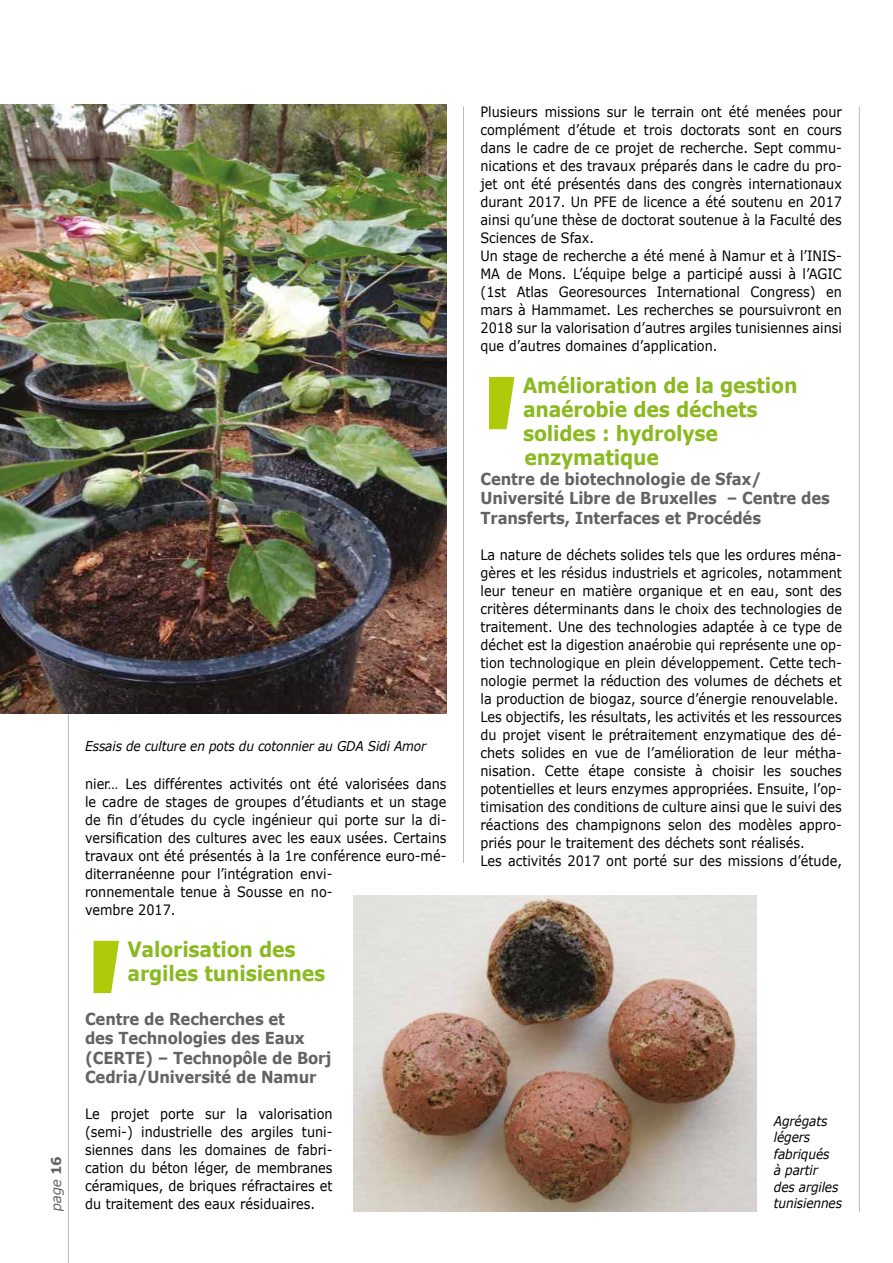
<style>
.page{position:relative;width:893px;height:1263px;background:#fff}
.page>*{position:absolute;margin:0;border:0;box-sizing:border-box;transform-origin:0 0}
.t1{font:700 21px/24px "Verdana";letter-spacing:-.01em;color:#8ab920;scale:.9 1}
.t2{font:700 16.5px/19.5px "Verdana";letter-spacing:-.01em;color:#646363;scale:.9 1}
.t3{font:14.25px/18px "Verdana";color:#000;scale:.9 1}
.t4{font:italic 13.5px/16.5px "Verdana";letter-spacing:-.01em;color:#000;scale:.9 1}
.t5{font:italic 13.5px "Verdana";color:#646363}
.s1{font-weight:700;font-style:normal}
</style>
<div class="page">
<hr style="left:463px;top:106px;width:1px;height:1106px;background:#646363">
<hr style="left:68px;top:106px;width:1px;height:1157px;background:#646363">
<hr style="left:859px;top:106px;width:1px;height:1106px;background:#646363">
<div style="left:446px;top:863px;width:34px;height:41px;background:#fff"></div>
<svg style="left:94px;top:941px;width:25px;height:52px"></svg>
<svg style="left:489px;top:377px;width:25px;height:52px"></svg>
<img style="left:0;top:104px;width:446px;height:609px">
<img style="left:354px;top:895px;width:403px;height:317px">
<p class="t5" style="left:48px;top:1212px;width:58px;rotate:-90deg">page <span class="s1">1 6</span></p>
<p class="t4" style="left:85px;top:738px;width:380px">Essais de culture en pots du cotonnier au GDA Sidi Amor</p>
<p class="t3" style="left:85px;top:775px;width:403px">nier… Les différentes activités ont été valorisées dans le cadre de stages de groupes d’étudiants et un stage de fin d’études du cycle ingénieur qui porte sur la di&shy;versification des cultures avec les eaux usées. Certains travaux ont été présentés à la 1re conférence euro-mé&shy;diterranéenne pour l’intégration envi-<br>ronnementale tenue à Sousse en no-<br>vembre 2017.</p>
<h1 class="t1" style="left:127px;top:938px;width:222px">Valorisation des argiles tunisiennes</h1>
<p class="t2" style="left:85px;top:1009px;width:275px">Centre de Recherches et<br>des Technologies des Eaux (CERTE) – Technopôle de Borj<br>Cedria/Université de Namur</p>
<p class="t3" style="left:85px;top:1105px;width:277px;text-align:justify">Le projet porte sur la valorisation (semi-) industrielle des argiles tuni&shy;siennes dans les domaines de fabri&shy;cation du béton léger, de membranes céramiques, de briques réfractaires et du traitement des eaux résiduaires.</p>
<p class="t3" style="left:480px;top:103px;width:403px">Plusieurs missions sur le terrain ont été menées pour complément d’étude et trois doctorats sont en cours dans le cadre de ce projet de recherche. Sept commu&shy;nications et des travaux préparés dans le cadre du pro&shy;jet ont été présentés dans des congrès internationaux durant 2017. Un PFE de licence a été soutenu en 2017 ainsi qu’une thèse de doctorat soutenue à la Faculté des Sciences de Sfax.<br>Un stage de recherche a été mené à Namur et à l’INIS-MA de Mons. L’équipe belge a participé aussi à l’AGIC (1st Atlas Georesources International Congress) en mars à Hammamet. Les recherches se poursuivront en 2018 sur la valorisation d’autres argiles tunisiennes ainsi que d’autres domaines d’application.</p>
<h1 class="t1" style="left:523px;top:374px;width:307px">Amélioration de la gestion anaérobie des déchets solides : hydrolyse enzymatique</h1>
<p class="t2" style="left:480px;top:469px;width:390px">Centre de biotechnologie de Sfax/<br>Université Libre de Bruxelles – Centre des<br>Transferts, Interfaces et Procédés</p>
<p class="t3" style="left:480px;top:546px;width:403px">La nature de déchets solides tels que les ordures ména&shy;gères et les résidus industriels et agricoles, notamment leur teneur en matière organique et en eau, sont des critères déterminants dans le choix des technologies de traitement. Une des technologies adaptée à ce type de déchet est la digestion anaérobie qui représente une op&shy;tion technologique en plein développement. Cette tech&shy;nologie permet la réduction des volumes de déchets et la production de biogaz, source d’énergie renouvelable.<br>Les objectifs, les résultats, les activités et les ressources du projet visent le prétraitement enzymatique des dé&shy;chets solides en vue de l’amélioration de leur métha&shy;nisation. Cette étape consiste à choisir les souches potentielles et leurs enzymes appropriées. Ensuite, l’op&shy;timisation des conditions de culture ainsi que le suivi des réactions des champignons selon des modèles appro&shy;priés pour le traitement des déchets sont réalisés.<br>Les activités 2017 ont porté sur des missions d’étude,</p>
<p class="t4" style="left:774px;top:1113px;width:77px">Agrégats légers fabriqués<br>à partir des argiles tunisiennes</p>
</div>
